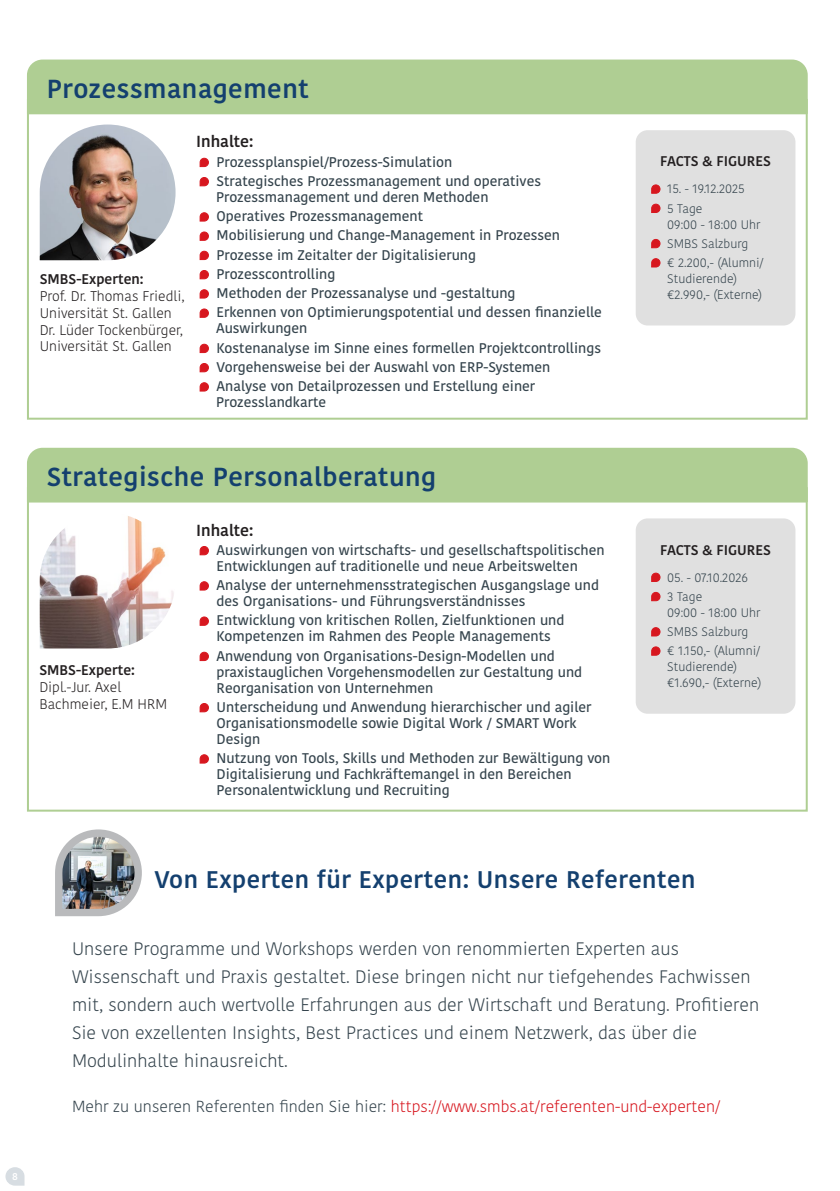
<style>
.page{position:relative;width:840px;height:1191px;background:#fff}
.page>*{position:absolute;margin:0;border:0;box-sizing:border-box;transform-origin:0 0}
.Inhalt_Unterheader{font:600 26px "Kohinoor Devanagari";letter-spacing:.02em;color:#14406f}
.Inhalt_Unterheader-2{font:600 24px "Kohinoor Devanagari";letter-spacing:.02em;color:#14406f}
.Fließtext_Kopie{font:300 18px/28px "Kohinoor Devanagari";color:#35444d}
.Fließtext_Kopie-2{font:300 16px "Kohinoor Devanagari";color:#d7171f}
.t1{font:600 16px "Kohinoor Devanagari";color:#231f20}
.t2{font:500 14px/16px "Kohinoor Devanagari";color:#35444d}
.t3{font:300 14px/16.8px "Kohinoor Devanagari";color:#231f20}
.t4{font:600 14px "Kohinoor Devanagari";color:#231f20}
.t5{font:300 12.4px/16px "Kohinoor Devanagari";color:#35444d}
.Inhalt_Unterheader-3{font:600 10px "Kohinoor Devanagari";color:#fff}
.s1{color:#35444d}
</style>
<div class="page">
<div style="left:27px;top:60px;width:780px;height:54px;background:#afce93"></div>
<img style="left:40px;top:124px;width:135px;height:136px">
<svg style="left:200px;top:158px;width:8px;height:9px"></svg>
<svg style="left:200px;top:177px;width:8px;height:9px"></svg>
<svg style="left:200px;top:213px;width:8px;height:8px"></svg>
<svg style="left:200px;top:232px;width:8px;height:8px"></svg>
<svg style="left:200px;top:251px;width:8px;height:9px"></svg>
<svg style="left:200px;top:270px;width:8px;height:9px"></svg>
<svg style="left:200px;top:290px;width:8px;height:8px"></svg>
<svg style="left:200px;top:309px;width:8px;height:8px"></svg>
<svg style="left:200px;top:344px;width:8px;height:9px"></svg>
<svg style="left:200px;top:363px;width:8px;height:9px"></svg>
<svg style="left:200px;top:382px;width:8px;height:9px"></svg>
<div style="left:635px;top:130px;width:160px;height:195px;background:#e0e0e0;border-radius:12px"></div>
<svg style="left:651px;top:185px;width:8px;height:8px"></svg>
<svg style="left:651px;top:204px;width:8px;height:9px"></svg>
<svg style="left:651px;top:239px;width:8px;height:9px"></svg>
<svg style="left:651px;top:258px;width:8px;height:9px"></svg>
<div style="left:27px;top:448px;width:780px;height:54px;background:#afce93"></div>
<img style="left:40px;top:516px;width:134px;height:132px">
<svg style="left:200px;top:546px;width:8px;height:9px"></svg>
<svg style="left:200px;top:581px;width:8px;height:9px"></svg>
<svg style="left:200px;top:617px;width:8px;height:8px"></svg>
<svg style="left:200px;top:652px;width:8px;height:8px"></svg>
<svg style="left:200px;top:703px;width:8px;height:9px"></svg>
<svg style="left:200px;top:754px;width:8px;height:9px"></svg>
<div style="left:635px;top:518px;width:160px;height:195px;background:#e0e0e0;border-radius:12px"></div>
<svg style="left:651px;top:573px;width:8px;height:8px"></svg>
<svg style="left:651px;top:592px;width:8px;height:9px"></svg>
<svg style="left:651px;top:627px;width:8px;height:9px"></svg>
<svg style="left:651px;top:647px;width:8px;height:8px"></svg>
<svg style="left:5px;top:1167px;width:19px;height:18px"></svg>
<svg style="left:55px;top:829px;width:87px;height:87px"></svg>
<img style="left:62px;top:837px;width:72px;height:72px">
<p class="Inhalt_Unterheader" style="left:47px;top:74px;width:263px">Prozessmanagement</p>
<p class="t4" style="left:40px;top:271px;width:105px">SMBS-Experten:</p>
<p class="t3" style="left:40px;top:288px;width:146px">Prof. Dr. Thomas Friedli,<br>Universität St. Gallen</p>
<p class="t3" style="left:40px;top:321px;width:145px">Dr. Lüder Tockenbürger,<br>Universität St. Gallen</p>
<p class="t1" style="left:196px;top:132px;width:59px">Inhalte:</p>
<p class="t2" style="left:216px;top:154px;width:237px">Prozessplanspiel/Prozess-Simulation</p>
<p class="t2" style="left:216px;top:173px;width:326px">Strategisches Prozessmanagement und operatives<br>Prozessmanagement und deren Methoden</p>
<p class="t2" style="left:216px;top:208px;width:208px">Operatives Prozessmanagement</p>
<p class="t2" style="left:216px;top:227px;width:345px">Mobilisierung und Change-Management in Prozessen</p>
<p class="t2" style="left:216px;top:247px;width:261px">Prozesse im Zeitalter der Digitalisierung</p>
<p class="t2" style="left:216px;top:266px;width:120px">Prozesscontrolling</p>
<p class="t2" style="left:216px;top:285px;width:300px">Methoden der Prozessanalyse und -gestaltung</p>
<p class="t2" style="left:216px;top:304px;width:387px">Erkennen von Optimierungspotential und dessen finanzielle<br>Auswirkungen</p>
<p class="t2" style="left:216px;top:340px;width:386px">Kostenanalyse im Sinne eines formellen Projektcontrollings</p>
<p class="t2" style="left:216px;top:359px;width:335px">Vorgehensweise bei der Auswahl von ERP-Systemen</p>
<p class="t2" style="left:216px;top:378px;width:320px">Analyse von Detailprozessen und Erstellung einer<br>Prozesslandkarte</p>
<p class="Inhalt_Unterheader" style="left:47px;top:462px;width:391px">Strategische Personalberatung</p>
<p class="t4" style="left:39px;top:662px;width:97px">SMBS-Experte:</p>
<p class="t3" style="left:39px;top:679px;width:129px">Dipl.-Jur. Axel<br>Bachmeier, E.M HRM</p>
<p class="t1" style="left:196px;top:521px;width:59px">Inhalte:</p>
<p class="t2" style="left:216px;top:542px;width:389px">Auswirkungen von wirtschafts- und gesellschaftspolitischen<br>Entwicklungen auf traditionelle und neue Arbeitswelten</p>
<p class="t2" style="left:216px;top:577px;width:383px">Analyse der unternehmensstrategischen Ausgangslage und des Organisations- und Führungsverständnisses</p>
<p class="t2" style="left:216px;top:612px;width:349px">Entwicklung von kritischen Rollen, Zielfunktionen und<br>Kompetenzen im Rahmen des People Managements</p>
<p class="t2" style="left:216px;top:648px;width:367px">Anwendung von Organisations-Design-Modellen und praxistauglichen Vorgehensmodellen zur Gestaltung und<br>Reorganisation von Unternehmen</p>
<p class="t2" style="left:216px;top:699px;width:376px">Unterscheidung und Anwendung hierarchischer und agiler<br>Organisationsmodelle sowie Digital Work / SMART Work<br>Design</p>
<p class="t2" style="left:216px;top:750px;width:395px">Nutzung von Tools, Skills und Methoden zur Bewältigung von<br>Digitalisierung und Fachkräftemangel in den Bereichen<br>Personalentwicklung und Recruiting</p>
<p class="t4" style="left:660px;top:153px;width:112px">FACTS &amp; FIGURES</p>
<p class="t5" style="left:667px;top:181px;width:79px">15. - 19.12.2025</p>
<p class="t5" style="left:667px;top:200px;width:95px">5 Tage<br>09:00 - 18:00 Uhr</p>
<p class="t5" style="left:667px;top:235px;width:83px">SMBS Salzburg</p>
<p class="t5" style="left:667px;top:255px;width:98px">€ 2.200,- (Alumni/<br>Studierende) €2.990,- (Externe)</p>
<p class="t4" style="left:660px;top:541px;width:112px">FACTS &amp; FIGURES</p>
<p class="t5" style="left:667px;top:569px;width:82px">05. - 07.10.2026</p>
<p class="t5" style="left:667px;top:588px;width:95px">3 Tage<br>09:00 - 18:00 Uhr</p>
<p class="t5" style="left:667px;top:624px;width:83px">SMBS Salzburg</p>
<p class="t5" style="left:667px;top:643px;width:96px">€ 1.150,- (Alumni/<br>Studierende) €1.690,- (Externe)</p>
<p class="Inhalt_Unterheader-3" style="left:12px;top:1170px;width:7px">8</p>
<p class="Inhalt_Unterheader-2" style="left:154px;top:866px;width:542px">Von Experten für Experten: Unsere Referenten</p>
<p class="Fließtext_Kopie" style="left:72px;top:935px;width:688px">Unsere Programme und Workshops werden von renommierten Experten aus Wissenschaft und Praxis gestaltet. Diese bringen nicht nur tiefgehendes Fachwissen mit, sondern auch wertvolle Erfahrungen aus der Wirtschaft und Beratung. Profitieren Sie von exzellenten Insights, Best Practices und einem Netzwerk, das über die Modulinhalte hinausreicht.</p>
<p class="Fließtext_Kopie-2" style="left:72px;top:1096px;width:649px"><span class="s1">Mehr zu unseren Referenten finden Sie hier:</span> https://www.smbs.at/referenten-und-experten/</p>
</div>
